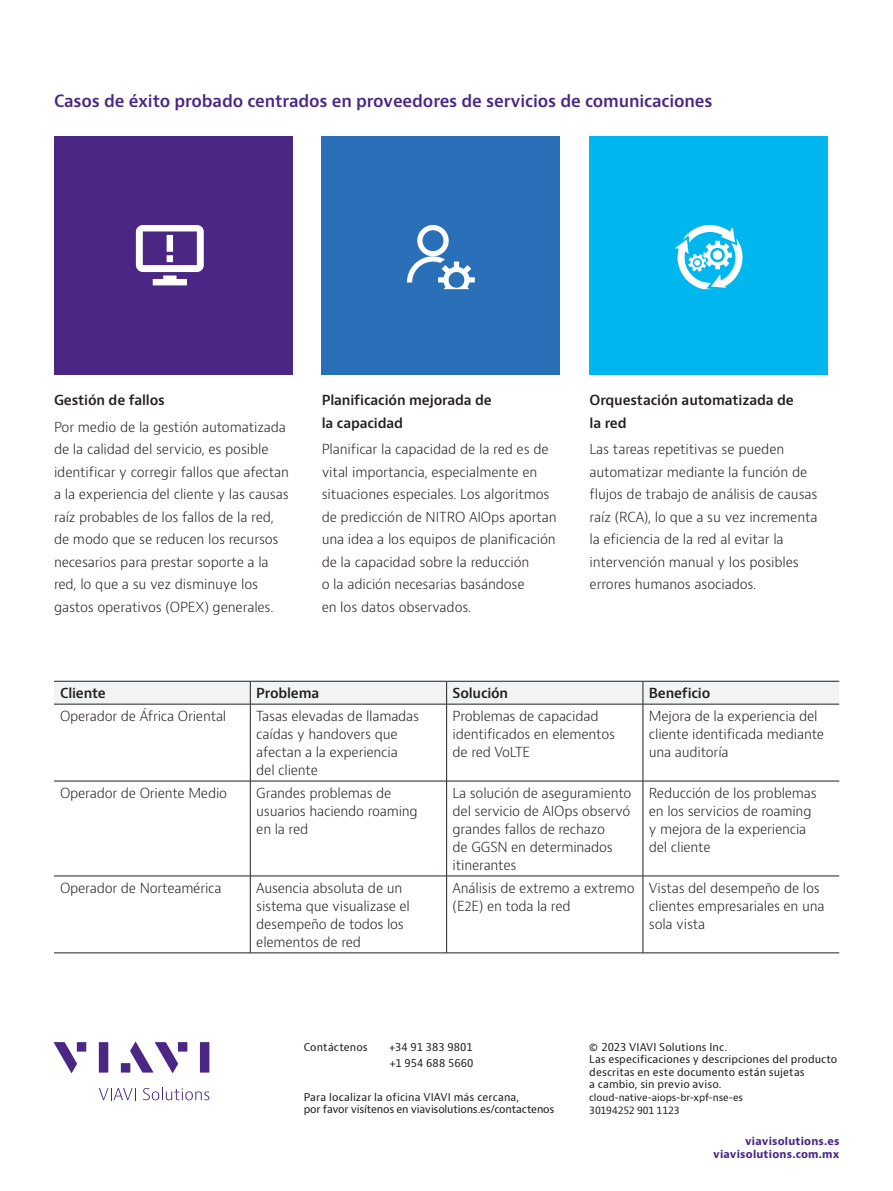
<style>
.page{position:relative;width:893px;height:1191px;background:#fff}
.page>*{position:absolute;margin:0;border:0;box-sizing:border-box;transform-origin:0 0}
.H2_Heading_Purple_12_16{font:600 16.5px "Bernino Sans";letter-spacing:-.01em;color:#4a2785}
.P_10_16{font:300 13.5px/22.5px "Bernino Sans";letter-spacing:-.01em;color:#231f20}
.Table_Copy{font:300 13.5px/18px "Bernino Sans";letter-spacing:-.015em;color:#231f20}
.H3_Heading_Level_3{font:600 13.5px/22.5px "Bernino Sans";letter-spacing:-.01em;color:#231f20}
.TH{font:600 13.5px "Bernino Sans";letter-spacing:-.015em;color:#231f20}
.t1{font:10.5px/12.6px "Bernino Sans";letter-spacing:.005em;color:#231f20}
.t2{font:10.5px/12.6px "Bernino Sans";letter-spacing:-.015em;color:#231f20}
.t3{font:700 10.5px/12.6px "Bernino Sans";letter-spacing:.02em;color:#4a2785;text-align:right}
.t4{font:9.75px/12.6px "Bernino Sans";letter-spacing:-.005em;color:#231f20}
</style>
<div class="page">
<svg style="left:54px;top:1042px;width:23px;height:31px"></svg>
<div style="left:77px;top:1042px;width:9px;height:9px;background:#4a2785"></div>
<div style="left:99px;top:1042px;width:9px;height:30px;background:#4a2785"></div>
<div style="left:178px;top:1042px;width:9px;height:9px;background:#4a2785"></div>
<div style="left:200px;top:1042px;width:9px;height:30px;background:#4a2785"></div>
<svg style="left:130px;top:1041px;width:48px;height:32px"></svg>
<div style="left:121px;top:1063px;width:9px;height:9px;background:#4a2785"></div>
<svg style="left:99px;top:1088px;width:37px;height:12px"></svg>
<svg style="left:143px;top:1087px;width:66px;height:13px"></svg>
<div style="left:54px;top:136px;width:238px;height:238px;background:#4a2785"></div>
<div style="left:322px;top:136px;width:238px;height:238px;background:#2a70b8"></div>
<div style="left:590px;top:136px;width:238px;height:238px;background:#00b6ef"></div>
<svg style="left:136px;top:225px;width:68px;height:60px"></svg>
<svg style="left:407px;top:225px;width:68px;height:64px"></svg>
<svg style="left:675px;top:225px;width:68px;height:64px"></svg>
<hr style="left:250px;top:704px;width:1px;height:77px;background:#231f20">
<hr style="left:250px;top:781px;width:1px;height:94px;background:#231f20">
<hr style="left:250px;top:876px;width:1px;height:76px;background:#231f20">
<hr style="left:446px;top:704px;width:1px;height:77px;background:#231f20">
<hr style="left:446px;top:781px;width:1px;height:94px;background:#231f20">
<hr style="left:446px;top:876px;width:1px;height:76px;background:#231f20">
<div style="left:54px;top:682px;width:785px;height:22px;background:#f2f3f4"></div>
<hr style="left:643px;top:704px;width:1px;height:77px;background:#231f20">
<hr style="left:643px;top:781px;width:1px;height:94px;background:#231f20">
<hr style="left:643px;top:876px;width:1px;height:76px;background:#231f20">
<hr style="left:54px;top:681px;width:196px;height:1px;background:#231f20">
<hr style="left:250px;top:681px;width:197px;height:1px;background:#231f20">
<hr style="left:447px;top:681px;width:196px;height:1px;background:#231f20">
<hr style="left:643px;top:681px;width:196px;height:1px;background:#231f20">
<hr style="left:54px;top:704px;width:196px;height:1px;background:#231f20">
<hr style="left:250px;top:704px;width:197px;height:1px;background:#231f20">
<hr style="left:447px;top:704px;width:196px;height:1px;background:#231f20">
<hr style="left:643px;top:704px;width:196px;height:1px;background:#231f20">
<hr style="left:54px;top:781px;width:196px;height:1px;background:#231f20">
<hr style="left:250px;top:781px;width:197px;height:1px;background:#231f20">
<hr style="left:447px;top:781px;width:196px;height:1px;background:#231f20">
<hr style="left:643px;top:781px;width:196px;height:1px;background:#231f20">
<hr style="left:54px;top:875px;width:196px;height:1px;background:#231f20">
<hr style="left:250px;top:875px;width:197px;height:1px;background:#231f20">
<hr style="left:447px;top:875px;width:196px;height:1px;background:#231f20">
<hr style="left:643px;top:875px;width:196px;height:1px;background:#231f20">
<hr style="left:54px;top:952px;width:196px;height:1px;background:#231f20">
<hr style="left:250px;top:952px;width:197px;height:1px;background:#231f20">
<hr style="left:447px;top:952px;width:196px;height:1px;background:#231f20">
<hr style="left:643px;top:952px;width:196px;height:1px;background:#231f20">
<p class="H2_Heading_Purple_12_16" style="left:54px;top:90px;width:660px">Casos de éxito probado centrados en proveedores de servicios de comunicaciones</p>
<p class="H3_Heading_Level_3" style="left:54px;top:389px;width:112px">Gestión de fallos</p>
<p class="P_10_16" style="left:54px;top:416px;width:237px">Por medio de la gestión automatizada de la calidad del servicio, es posible identificar y corregir fallos que afectan a la experiencia del cliente y las causas raíz probables de los fallos de la red, de modo que se reducen los recursos necesarios para prestar soporte a la red, lo que a su vez disminuye los gastos operativos (OPEX) generales.</p>
<p class="H3_Heading_Level_3" style="left:322px;top:389px;width:172px">Planificación mejorada de la capacidad</p>
<p class="P_10_16" style="left:322px;top:438px;width:237px">Planificar la capacidad de la red es de vital importancia, especialmente en situaciones especiales. Los algoritmos de predicción de NITRO AIOps aportan una idea a los equipos de planificación de la capacidad sobre la reducción<br>o la adición necesarias basándose<br>en los datos observados.</p>
<p class="H3_Heading_Level_3" style="left:590px;top:389px;width:206px">Orquestación automatizada de la red</p>
<p class="P_10_16" style="left:590px;top:438px;width:230px">Las tareas repetitivas se pueden automatizar mediante la función de flujos de trabajo de análisis de causas raíz (RCA), lo que a su vez incrementa la eficiencia de la red al evitar la intervención manual y los posibles errores humanos asociados.</p>
<p class="TH" style="left:60px;top:684px;width:47px">Cliente</p>
<p class="TH" style="left:256px;top:684px;width:64px">Problema</p>
<p class="TH" style="left:453px;top:684px;width:57px">Solución</p>
<p class="TH" style="left:649px;top:684px;width:63px">Beneficio</p>
<p class="Table_Copy" style="left:60px;top:707px;width:168px">Operador de África Oriental</p>
<p class="Table_Copy" style="left:256px;top:707px;width:164px">Tasas elevadas de llamadas caídas y handovers que afectan a la experiencia del cliente</p>
<p class="Table_Copy" style="left:453px;top:707px;width:164px">Problemas de capacidad identificados en elementos de red VoLTE</p>
<p class="Table_Copy" style="left:649px;top:707px;width:177px">Mejora de la experiencia del cliente identificada mediante una auditoría</p>
<p class="Table_Copy" style="left:60px;top:784px;width:169px">Operador de Oriente Medio</p>
<p class="Table_Copy" style="left:256px;top:784px;width:163px">Grandes problemas de usuarios haciendo roaming en la red</p>
<p class="Table_Copy" style="left:453px;top:784px;width:180px">La solución de aseguramiento del servicio de AIOps observó grandes fallos de rechazo<br>de GGSN en determinados itinerantes</p>
<p class="Table_Copy" style="left:649px;top:784px;width:169px">Reducción de los problemas en los servicios de roaming y mejora de la experiencia del cliente</p>
<p class="Table_Copy" style="left:60px;top:879px;width:163px">Operador de Norteamérica</p>
<p class="Table_Copy" style="left:256px;top:879px;width:155px">Ausencia absoluta de un sistema que visualizase el desempeño de todos los elementos de red</p>
<p class="Table_Copy" style="left:453px;top:879px;width:184px">Análisis de extremo a extremo (E2E) en toda la red</p>
<p class="Table_Copy" style="left:649px;top:879px;width:177px">Vistas del desempeño de los clientes empresariales en una sola vista</p>
<p class="t1" style="left:304px;top:1040px;width:66px">Contáctenos</p>
<p class="t1" style="left:389px;top:1038px;width:86px;line-height:16.5px">+34 91 383 9801 +1 954 688 5660</p>
<p class="t2" style="left:304px;top:1090px;width:252px">Para localizar la oficina VIAVI más cercana,<br>por favor visítenos en viavisolutions.es/contactenos</p>
<p class="t1" style="left:589px;top:1040px;width:250px">© 2023 VIAVI Solutions Inc.<br>Las especificaciones y descripciones del producto descritas en este documento están sujetas<br>a cambio, sin previo aviso.</p>
<p class="t4" style="left:589px;top:1091px;width:155px">cloud-native-aiops-br-xpf-nse-es<br>30194252 901 1123</p>
<p class="t3" style="left:713px;top:1135px;width:128px">viavisolutions.es viavisolutions.com.mx</p>
</div>
